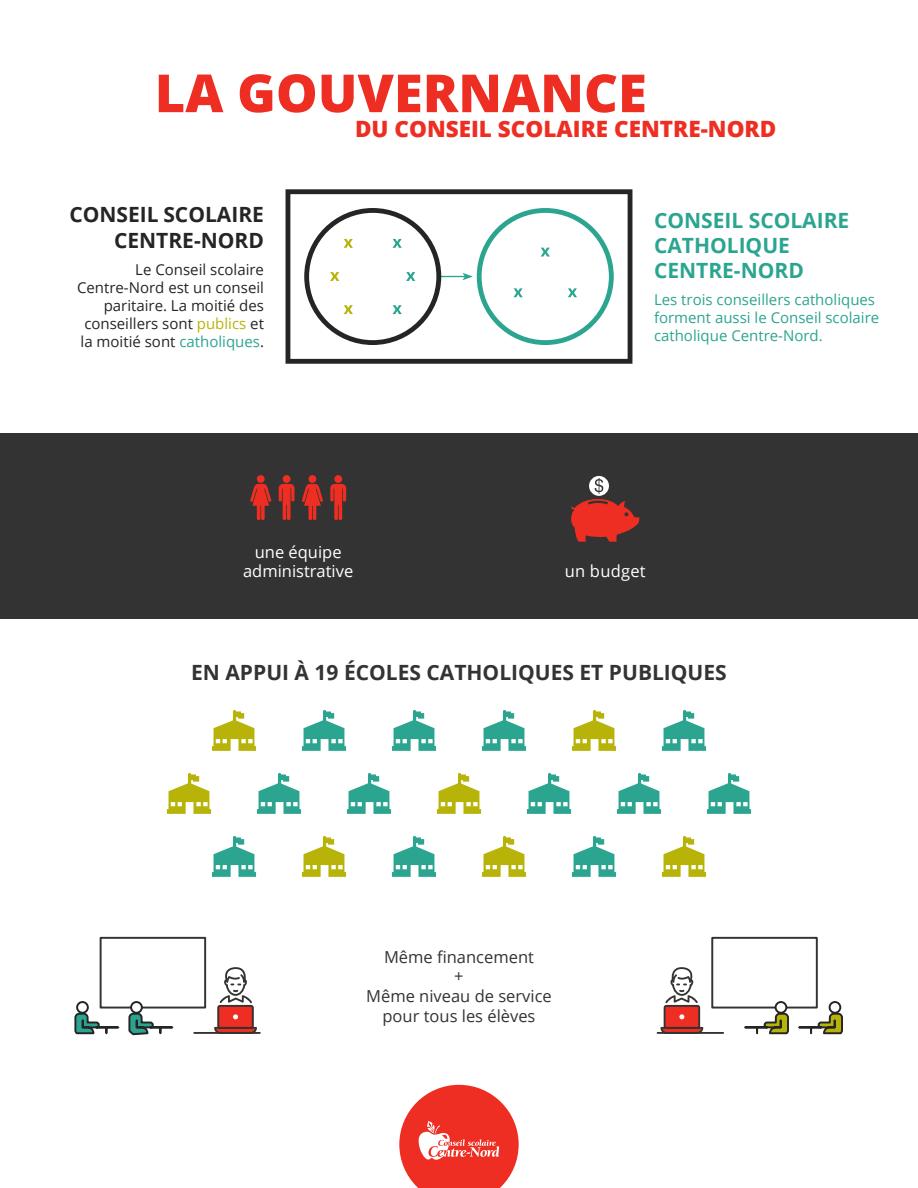
<style>
.page{position:relative;width:918px;height:1188px;background:#fff}
.page>*{position:absolute;margin:0;border:0;box-sizing:border-box;transform-origin:0 0}
.t1{font:800 52.5px "Open Sans";color:#ee2e22}
.t2{font:800 22.5px "Open Sans";color:#ee2e22}
.sous-titre{font:700 21px "Open Sans";color:#323332}
.sous-titre-2{font:700 21px/25.2px "Open Sans";color:#2ba590}
.sous-titre-3{font:700 21px/25.2px "Open Sans";color:#242524;text-align:right}
.texte_courant{font:16.5px/19.8px "Open Sans";color:#323332;text-align:center}
.texte_courant-2{font:16.5px/19.8px "Open Sans";color:#fff;text-align:center}
.texte_courant-3{font:15px/18px "Open Sans";color:#242524;text-align:right}
.texte_courant-4{font:15px/18px "Open Sans";color:#2ba590}
.s1{color:#b8b309}
.s2{color:#2ba590}
</style>
<div class="page">
<svg style="left:399px;top:1085px;width:120px;height:103px"></svg>
<svg style="left:212px;top:710px;width:44px;height:41px"></svg>
<svg style="left:302px;top:710px;width:44px;height:41px"></svg>
<svg style="left:392px;top:710px;width:44px;height:41px"></svg>
<svg style="left:482px;top:710px;width:44px;height:41px"></svg>
<svg style="left:572px;top:710px;width:44px;height:41px"></svg>
<svg style="left:662px;top:710px;width:44px;height:41px"></svg>
<svg style="left:167px;top:773px;width:44px;height:41px"></svg>
<svg style="left:257px;top:773px;width:44px;height:41px"></svg>
<svg style="left:347px;top:773px;width:44px;height:41px"></svg>
<svg style="left:437px;top:773px;width:44px;height:41px"></svg>
<svg style="left:527px;top:773px;width:44px;height:41px"></svg>
<svg style="left:617px;top:773px;width:44px;height:41px"></svg>
<svg style="left:212px;top:836px;width:44px;height:41px"></svg>
<svg style="left:302px;top:836px;width:44px;height:41px"></svg>
<svg style="left:392px;top:836px;width:44px;height:41px"></svg>
<svg style="left:482px;top:836px;width:44px;height:41px"></svg>
<svg style="left:572px;top:836px;width:44px;height:41px"></svg>
<svg style="left:662px;top:836px;width:44px;height:41px"></svg>
<svg style="left:707px;top:773px;width:44px;height:41px"></svg>
<div style="left:0;top:434px;width:918px;height:185px;background:#323332"></div>
<div style="left:283px;top:475px;width:8px;height:8px;background:#ee2e22;border-radius:50%"></div>
<svg style="left:279px;top:484px;width:16px;height:36px"></svg>
<div style="left:257px;top:475px;width:8px;height:8px;background:#ee2e22;border-radius:50%"></div>
<svg style="left:250px;top:484px;width:21px;height:36px"></svg>
<div style="left:334px;top:475px;width:8px;height:8px;background:#ee2e22;border-radius:50%"></div>
<svg style="left:330px;top:484px;width:16px;height:36px"></svg>
<div style="left:309px;top:475px;width:7px;height:8px;background:#ee2e22;border-radius:50%"></div>
<svg style="left:302px;top:484px;width:21px;height:36px"></svg>
<svg style="left:571px;top:476px;width:68px;height:66px"></svg>
<div style="left:100px;top:937px;width:106px;height:72px;border:2px solid #323332"></div>
<div style="left:76px;top:1001px;width:13px;height:13px;border:2px solid #242524;border-radius:50%"></div>
<div style="left:131px;top:1002px;width:11px;height:11px;background:#fff;border-radius:50%"></div>
<div style="left:130px;top:1001px;width:13px;height:13px;border:2px solid #242524;border-radius:50%"></div>
<hr style="left:193px;top:1032px;width:68px;height:2px;background:#323332">
<svg style="left:214px;top:967px;width:43px;height:67px"></svg>
<svg style="left:128px;top:1012px;width:46px;height:24px"></svg>
<svg style="left:74px;top:1012px;width:46px;height:23px"></svg>
<div style="left:711px;top:937px;width:107px;height:72px;border:2px solid #323332"></div>
<div style="left:829px;top:1001px;width:12px;height:13px;border:2px solid #242524;border-radius:50%"></div>
<div style="left:776px;top:1002px;width:10px;height:11px;background:#fff;border-radius:50%"></div>
<div style="left:775px;top:1001px;width:12px;height:13px;border:2px solid #242524;border-radius:50%"></div>
<hr style="left:657px;top:1032px;width:67px;height:2px;background:#323332">
<svg style="left:661px;top:967px;width:42px;height:67px"></svg>
<svg style="left:744px;top:1012px;width:45px;height:23px"></svg>
<svg style="left:798px;top:1012px;width:45px;height:23px"></svg>
<svg style="left:441px;top:273px;width:32px;height:7px"></svg>
<div style="left:304px;top:208px;width:137px;height:137px;border:5px solid #242524;border-radius:50%"></div>
<svg style="left:393px;top:305px;width:9px;height:9px"></svg>
<svg style="left:344px;top:305px;width:9px;height:9px"></svg>
<svg style="left:406px;top:272px;width:9px;height:9px"></svg>
<svg style="left:330px;top:272px;width:9px;height:9px"></svg>
<svg style="left:393px;top:239px;width:9px;height:9px"></svg>
<svg style="left:344px;top:239px;width:9px;height:9px"></svg>
<div style="left:477px;top:208px;width:137px;height:137px;border:5px solid #2ba590;border-radius:50%"></div>
<svg style="left:568px;top:288px;width:9px;height:9px"></svg>
<svg style="left:513px;top:288px;width:10px;height:9px"></svg>
<svg style="left:541px;top:248px;width:9px;height:9px"></svg>
<div style="left:286px;top:189px;width:346px;height:175px;border:5px solid #242524"></div>
<p class="t1" style="left:155px;top:53px;width:494px">LA GOUVERNANCE</p>
<p class="t2" style="left:355px;top:111px;width:423px">DU CONSEIL SCOLAIRE CENTRE-NORD</p>
<p class="sous-titre-3" style="left:69px;top:202px;width:196px">CONSEIL SCOLAIRE<br>CENTRE-NORD</p>
<p class="texte_courant-3" style="left:77px;top:260px;width:188px">Le Conseil scolaire<br>Centre-Nord est un conseil paritaire. La moitié des conseillers sont <span class="s1">publics</span> et la moitié sont <span class="s2">catholiques</span>.</p>
<p class="texte_courant-2" style="left:243px;top:541px;width:112px">une équipe administrative</p>
<p class="sous-titre-2" style="left:654px;top:207px;width:197px">CONSEIL SCOLAIRE<br>CATHOLIQUE<br>CENTRE-NORD</p>
<p class="texte_courant-4" style="left:654px;top:290px;width:227px">Les trois conseillers catholiques forment aussi le Conseil scolaire catholique Centre-Nord.</p>
<p class="texte_courant-2" style="left:565px;top:561px;width:83px">un budget</p>
<p class="sous-titre" style="left:191px;top:657px;width:537px">EN APPUI À 19 ÉCOLES CATHOLIQUES ET PUBLIQUES</p>
<p class="texte_courant" style="left:384px;top:946px;width:151px">Même financement</p>
<p class="texte_courant" style="left:454px;top:966px;width:11px">+</p>
<p class="texte_courant" style="left:366px;top:986px;width:187px">Même niveau de service pour tous les élèves</p>
</div>
